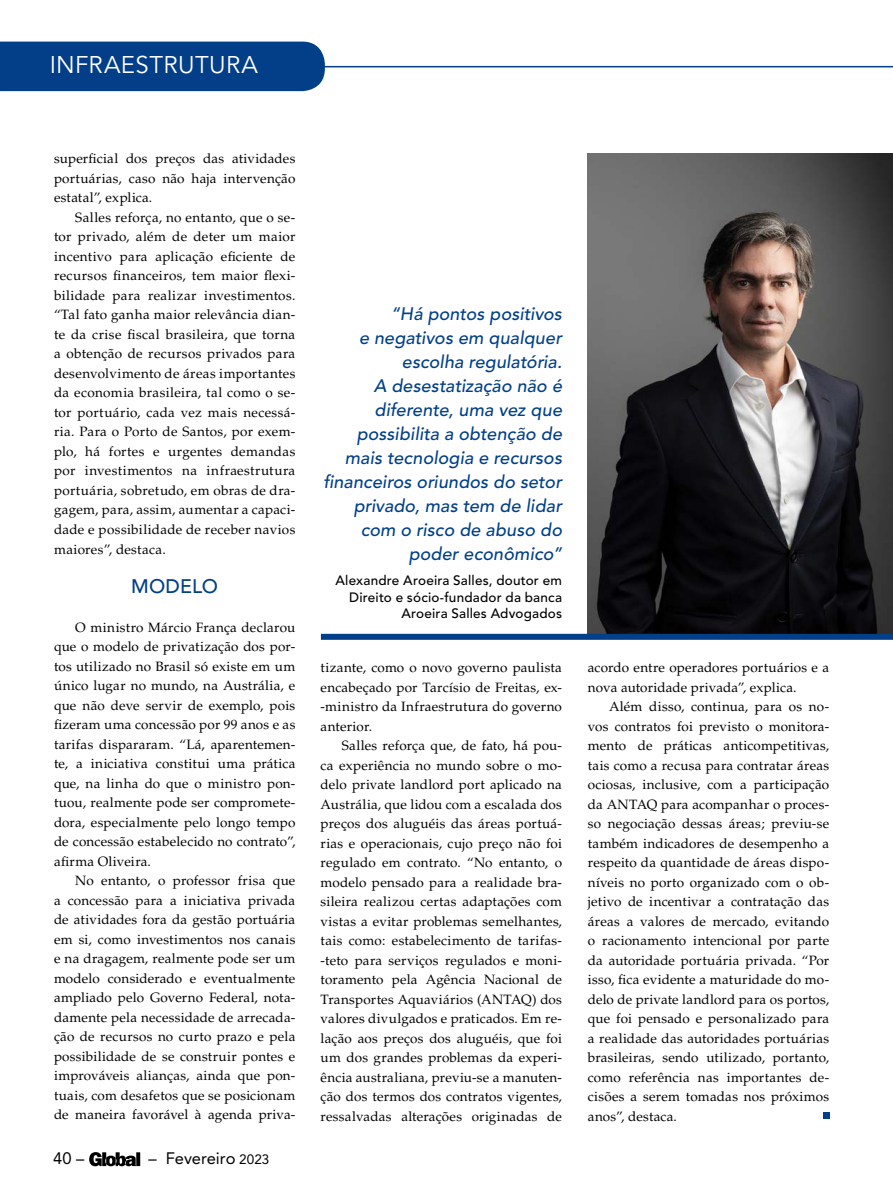
<style>
.page{position:relative;width:893px;height:1191px;background:#fff}
.page>*{position:absolute;margin:0;border:0;box-sizing:border-box;transform-origin:0 0}
.t1{font:24px "Avenir";letter-spacing:.015em;color:#fff}
.t2{font:500 19.5px "Avenir";letter-spacing:.005em;color:#023f88}
.t3{font:italic 500 18px/24px "Avenir";letter-spacing:.005em;color:#023f88;text-align:right}
.t4{font:16.5px "Avenir";letter-spacing:-.005em;color:#000}
.t5{font:13.5px/19.5px "Palatino";letter-spacing:.015em;color:#000;text-align:justify}
.t6{font:500 13.5px/16.5px "Avenir";letter-spacing:.015em;color:#000;text-align:right}
.s1{font-size:13.5px}
</style>
<div class="page">
<svg style="left:89px;top:1152px;width:51px;height:14px"></svg>
<img style="left:588px;top:153px;width:305px;height:481px">
<div style="left:321px;top:634px;width:572px;height:6px;background:#023f88"></div>
<hr style="left:0;top:66px;width:893px;height:1px;background:#023f88">
<div style="left:0;top:42px;width:325px;height:49px;background:#023f88"></div>
<svg style="left:823px;top:1112px;width:6px;height:6px"></svg>
<h1 class="t1" style="left:50px;top:51px;width:210px">INFRAESTRUTURA</h1>
<p class="t5" style="left:54px;top:149px;width:243px">superficial dos preços das atividades portuárias, caso não haja intervenção estatal”, explica.</p>
<p class="t5" style="left:54px;top:208px;width:243px;text-indent:21px">Salles reforça, no entanto, que o se&shy;tor privado, além de deter um maior incentivo para aplicação eficiente de recursos financeiros, tem maior flexi&shy;bilidade para realizar investimentos. “Tal fato ganha maior relevância dian&shy;te da crise fiscal brasileira, que torna a obtenção de recursos privados para desenvolvimento de áreas importantes da economia brasileira, tal como o se&shy;tor portuário, cada vez mais necessá&shy;ria. Para o Porto de Santos, por exem&shy;plo, há fortes e urgentes demandas por investimentos na infraestrutura portuária, sobretudo, em obras de dra&shy;gagem, para, assim, aumentar a capaci&shy;dade e possibilidade de receber navios maiores”, destaca.</p>
<h2 class="t2" style="left:131px;top:574px;width:88px">MODELO</h2>
<p class="t5" style="left:54px;top:617px;width:243px;text-indent:21px">O ministro Márcio França declarou que o modelo de privatização dos por&shy;tos utilizado no Brasil só existe em um único lugar no mundo, na Austrália, e que não deve servir de exemplo, pois fizeram uma concessão por 99 anos e as tarifas dispararam. “Lá, aparentemen&shy;te, a iniciativa constitui uma prática que, na linha do que o ministro pon&shy;tuou, realmente pode ser compromete&shy;dora, especialmente pelo longo tempo de concessão estabelecido no contrato”, afirma Oliveira.</p>
<p class="t5" style="left:54px;top:871px;width:243px;text-indent:21px">No entanto, o professor frisa que a concessão para a iniciativa privada de atividades fora da gestão portuária em si, como investimentos nos canais e na dragagem, realmente pode ser um modelo considerado e eventualmente ampliado pelo Governo Federal, nota&shy;damente pela necessidade de arrecada&shy;ção de recursos no curto prazo e pela possibilidade de se construir pontes e improváveis alianças, ainda que pon&shy;tuais, com desafetos que se posicionam de maneira favorável à agenda priva-</p>
<p class="t4" style="left:53px;top:1148px;width:33px">40 –</p>
<p class="t4" style="left:148px;top:1148px;width:123px">– Fevereiro <span class="s1">2023</span></p>
<p class="t3" style="left:323px;top:302px;width:240px">“Há pontos positivos<br>e negativos em qualquer escolha regulatória.<br>A desestatização não é diferente, uma vez que possibilita a obtenção de mais tecnologia e recursos financeiros oriundos do setor privado, mas tem de lidar com o risco de abuso do poder econômico”</p>
<p class="t6" style="left:336px;top:572px;width:228px">Alexandre Aroeira Salles, doutor em<br>Direito e sócio-fundador da banca<br>Aroeira Salles Advogados</p>
<p class="t5" style="left:321px;top:658px;width:243px">tizante, como o novo governo paulista encabeçado por Tarcísio de Freitas, ex--ministro da Infraestrutura do governo anterior.</p>
<p class="t5" style="left:321px;top:736px;width:243px;text-indent:21px">Salles reforça que, de fato, há pou&shy;ca experiência no mundo sobre o mo&shy;delo private landlord port aplicado na Austrália, que lidou com a escalada dos preços dos aluguéis das áreas portuá&shy;rias e operacionais, cujo preço não foi regulado em contrato. “No entanto, o modelo pensado para a realidade bra&shy;sileira realizou certas adaptações com vistas a evitar problemas semelhantes, tais como: estabelecimento de tarifas--teto para serviços regulados e moni&shy;toramento pela Agência Nacional de Transportes Aquaviários (ANTAQ) dos valores divulgados e praticados. Em re&shy;lação aos preços dos aluguéis, que foi um dos grandes problemas da experi&shy;ência australiana, previu-se a manuten&shy;ção dos termos dos contratos vigentes, ressalvadas alterações originadas de</p>
<p class="t5" style="left:588px;top:658px;width:243px">acordo entre operadores portuários e a nova autoridade privada”, explica.</p>
<p class="t5" style="left:588px;top:697px;width:243px;text-indent:21px">Além disso, continua, para os no&shy;vos contratos foi previsto o monitora&shy;mento de práticas anticompetitivas, tais como a recusa para contratar áreas ociosas, inclusive, com a participação da ANTAQ para acompanhar o proces&shy;so negociação dessas áreas; previu-se também indicadores de desempenho a respeito da quantidade de áreas dispo&shy;níveis no porto organizado com o ob&shy;jetivo de incentivar a contratação das áreas a valores de mercado, evitando o racionamento intencional por parte da autoridade portuária privada. “Por isso, fica evidente a maturidade do mo&shy;delo de private landlord para os portos, que foi pensado e personalizado para a realidade das autoridades portuárias brasileiras, sendo utilizado, portanto, como referência nas importantes de&shy;cisões a serem tomadas nos próximos anos”, destaca.</p>
</div>
